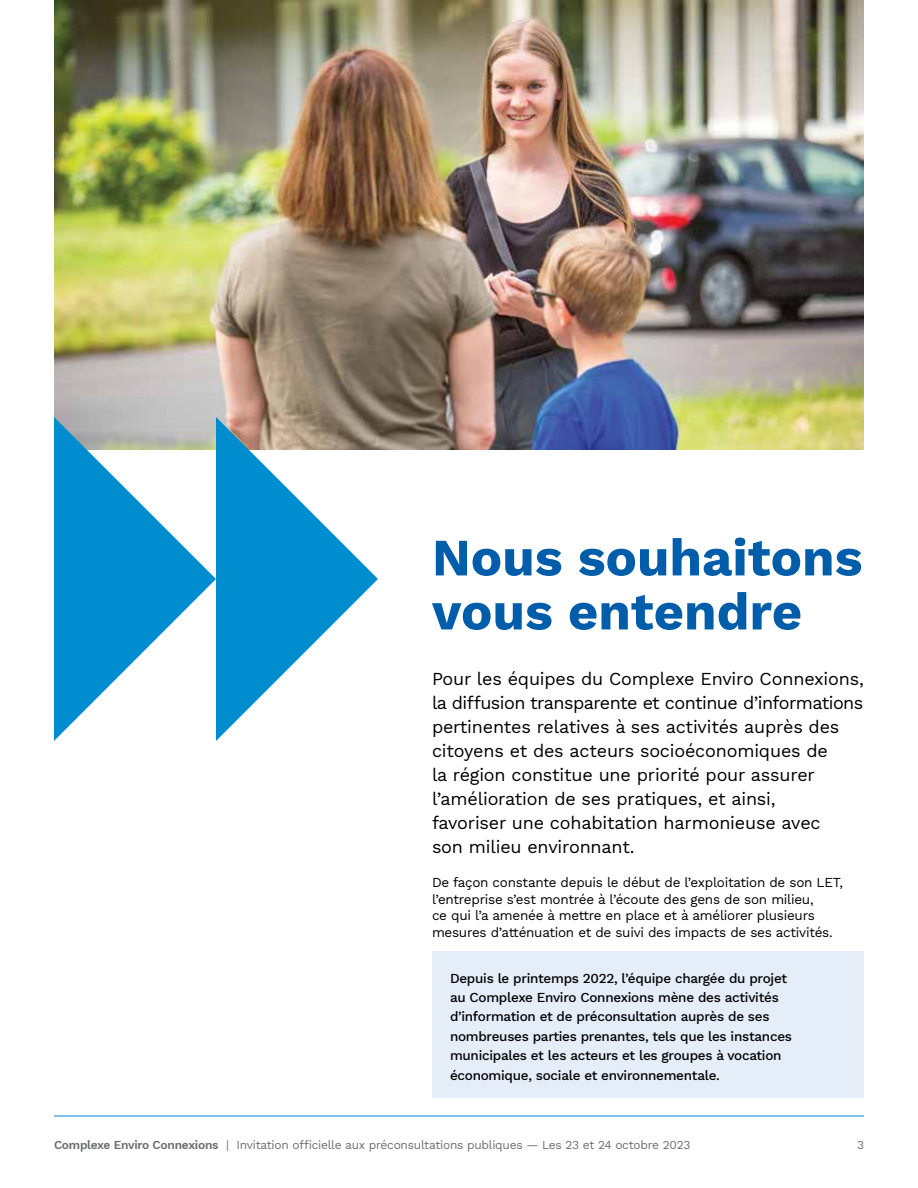
<style>
.page{position:relative;width:918px;height:1188px;background:#fff}
.page>*{position:absolute;margin:0;border:0;box-sizing:border-box;transform-origin:0 0}
.t1{font:700 52.5px/54px "Work Sans";color:#005daa}
.t2{font:18px/24px "Work Sans";letter-spacing:-.01em;color:#000}
.t3{font:500 13.5px/19.5px "Work Sans";letter-spacing:-.02em;color:#000}
.t4{font:13.5px/16.5px "Work Sans";letter-spacing:-.02em;color:#000}
.t5{font:12px "Work Sans";letter-spacing:-.02em;color:#6d6e71}
.s1{font-weight:600}
</style>
<div class="page">
<div style="left:432px;top:952px;width:432px;height:146px;background:#e4edf8"></div>
<img style="left:54px;top:0;width:810px;height:450px">
<svg style="left:216px;top:417px;width:162px;height:324px"></svg>
<svg style="left:54px;top:417px;width:162px;height:324px"></svg>
<hr style="left:54px;top:1116px;width:810px;height:1px;background:#008dd0">
<h1 class="t1" style="left:432px;top:528px;width:432px">Nous souhaitons vous entendre</h1>
<p class="t2" style="left:432px;top:666px;width:433px">Pour les équipes du Complexe Enviro Connexions, la diffusion transparente et continue d’informations pertinentes relatives à ses activités auprès des citoyens et des acteurs socioéconomiques de<br>la région constitue une priorité pour assurer l’amélioration de ses pratiques, et ainsi,<br>favoriser une cohabitation harmonieuse avec<br>son milieu environnant.</p>
<p class="t4" style="left:432px;top:874px;width:412px">De façon constante depuis le début de l’exploitation de son LET, l’entreprise s’est montrée à l’écoute des gens de son milieu,<br>ce qui l’a amenée à mettre en place et à améliorer plusieurs mesures d’atténuation et de suivi des impacts de ses activités.</p>
<p class="t3" style="left:450px;top:968px;width:344px">Depuis le printemps 2022, l’équipe chargée du projet au Complexe Enviro Connexions mène des activités d’information et de préconsultation auprès de ses nombreuses parties prenantes, tels que les instances municipales et les acteurs et les groupes à vocation économique, sociale et environnementale.</p>
<p class="t5" style="left:54px;top:1135px;width:638px"><span class="s1">Complexe Enviro Connexions</span> | Invitation officielle aux préconsultations publiques — Les 23 et 24 octobre 2023</p>
<p class="t5" style="left:857px;top:1135px;width:8px">3</p>
</div>
